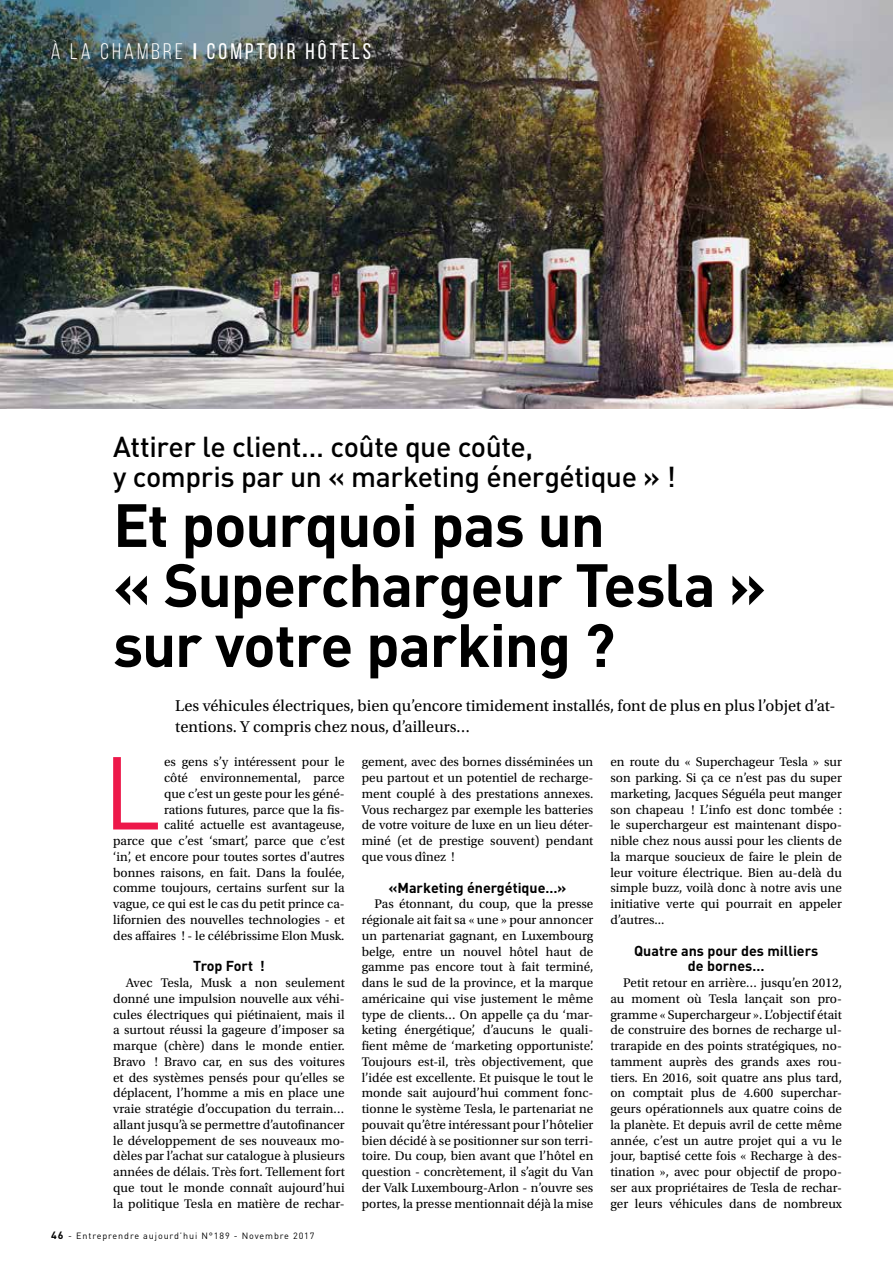
<style>
.page{position:relative;width:893px;height:1263px;background:#fff}
.page>*{position:absolute;margin:0;border:0;box-sizing:border-box;transform-origin:0 0}
.t1{font:101.7px "DIN";color:#ed184a}
.t2{font:700 60px/60px "DIN";letter-spacing:-.02em;color:#000}
.t3{font:500 28.5px/30px "DIN";letter-spacing:-.015em;color:#000}
.t4{font:22.5px "Bebas Neue";letter-spacing:.14em;color:#fff}
.t5{font:16.5px/21px "Utopia Std";color:#000}
.t6{font:700 14.25px/15.8px "DIN";color:#000;text-align:center}
.t7{font:13.2px/15.8px "Utopia Std";color:#000;text-align:justify}
.t8{font:9px "DIN";letter-spacing:.1em;color:#000}
.s1{font-style:inherit}
.s2{font-weight:700}
.s3{font-weight:700;font-size:10.5px}
</style>
<div class="page">
<img style="left:0;top:0;width:893px;height:409px">
<h3 class="t4" style="left:51px;top:39px;width:322px"><span class="s1">À LA CHAMBRE</span> <span class="s2">I</span> COMPTOIR HÔTELS</h3>
<h3 class="t3" style="left:113px;top:431px;width:564px">Attirer le client… coûte que coûte,<br>y compris par un « marketing énergétique » !</h3>
<h2 class="t2" style="left:113px;top:493px;width:654px">Et pourquoi pas un<br>« Superchargeur Tesla » sur votre parking ?</h2>
<p class="t5" style="left:175px;top:695px;width:662px">Les véhicules électriques, bien qu’encore timidement installés, font de plus en plus l’objet d’at&shy;tentions. Y compris chez nous, d’ailleurs…</p>
<h1 class="t1" style="left:103px;top:735px;width:60px">L</h1>
<p class="t7" style="left:113px;top:754px;width:233px;text-align:right">es gens s’y intéressent pour le<br>côté environnemental, parce<br>que c’est un geste pour les géné-<br>rations futures, parce que la fis-<br>calité actuelle est avantageuse,<br>parce que c’est ‘smart’, parce que c’est ‘in’, et encore pour toutes sortes d'autres bonnes raisons, en fait. Dans la foulée, comme toujours, certains surfent sur la vague, ce qui est le cas du petit prince ca&shy;lifornien des nouvelles technologies - et des affaires ! - le célébrissime Elon Musk.</p>
<p class="t6" style="left:193px;top:958px;width:73px">Trop Fort !</p>
<p class="t7" style="left:113px;top:975px;width:233px;text-indent:13px">Avec Tesla, Musk a non seulement donné une impulsion nouvelle aux véhi&shy;cules électriques qui piétinaient, mais il a surtout réussi la gageure d’imposer sa marque (chère) dans le monde entier.<br>Bravo ! Bravo car, en sus des voitures et des systèmes pensés pour qu’elles se déplacent, l’homme a mis en place une vraie stratégie d’occupation du terrain… allant jusqu’à se permettre d’autofinancer le développement de ses nouveaux mo&shy;dèles par l’achat sur catalogue à plusieurs années de délais. Très fort. Tellement fort que tout le monde connaît aujourd’hui la politique Tesla en matière de rechar-</p>
<p class="t7" style="left:362px;top:754px;width:233px">gement, avec des bornes disséminées un peu partout et un potentiel de recharge&shy;ment couplé à des prestations annexes.<br>Vous rechargez par exemple les batteries de votre voiture de luxe en un lieu déter&shy;miné (et de prestige souvent) pendant que vous dînez !</p>
<p class="t6" style="left:389px;top:879px;width:180px">«Marketing énergétique…»</p>
<p class="t7" style="left:362px;top:896px;width:233px;text-indent:13px">Pas étonnant, du coup, que la presse régionale ait fait sa « une » pour annoncer un partenariat gagnant, en Luxembourg belge, entre un nouvel hôtel haut de gamme pas encore tout à fait terminé, dans le sud de la province, et la marque américaine qui vise justement le même type de clients… On appelle ça du ‘mar&shy;keting énergétique’, d’aucuns le quali&shy;fient même de ‘marketing opportuniste’.<br>Toujours est-il, très objectivement, que l’idée est excellente. Et puisque le tout le monde sait aujourd’hui comment fonc&shy;tionne le système Tesla, le partenariat ne pouvait qu’être intéressant pour l’hôtelier bien décidé à se positionner sur son terri&shy;toire. Du coup, bien avant que l’hôtel en question - concrètement, il s’agit du Van der Valk Luxembourg-Arlon - n’ouvre ses portes, la presse mentionnait déjà la mise</p>
<p class="t7" style="left:610px;top:754px;width:233px">en route du « Superchageur Tesla » sur son parking. Si ça ce n’est pas du super marketing, Jacques Séguéla peut manger son chapeau ! L’info est donc tombée : le superchargeur est maintenant dispo&shy;nible chez nous aussi pour les clients de la marque soucieux de faire le plein de leur voiture électrique. Bien au-delà du simple buzz, voilà donc à notre avis une initiative verte qui pourrait en appeler d’autres...</p>
<p class="t6" style="left:634px;top:942px;width:186px">Quatre ans pour des milliers de bornes…</p>
<p class="t7" style="left:610px;top:975px;width:233px;text-indent:13px">Petit retour en arrière… jusqu’en 2012, au moment où Tesla lançait son pro&shy;gramme « Superchargeur ». L’objectif était de construire des bornes de recharge ul&shy;trarapide en des points stratégiques, no&shy;tamment auprès des grands axes rou&shy;tiers. En 2016, soit quatre ans plus tard, on comptait plus de 4.600 superchar&shy;geurs opérationnels aux quatre coins de la planète. Et depuis avril de cette même année, c’est un autre projet qui a vu le jour, baptisé cette fois « Recharge à des&shy;tination », avec pour objectif de propo&shy;ser aux propriétaires de Tesla de rechar&shy;ger leurs véhicules dans de nombreux</p>
<p class="t8" style="left:51px;top:1231px;width:265px"><span class="s3">46</span> - Entreprendre aujourd’hui N°189 - Novembre 2017</p>
</div>
